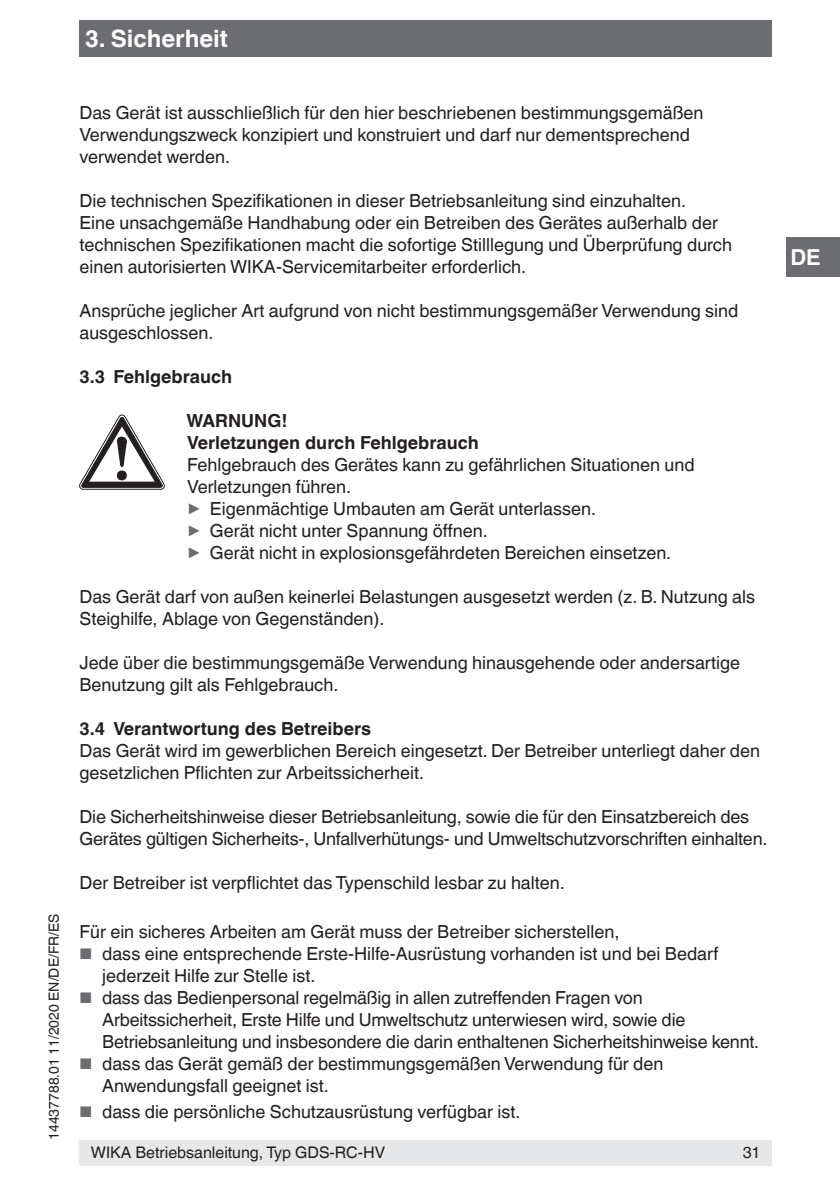
<style>
.page{position:relative;width:840px;height:1191px;background:#fff}
.page>*{position:absolute;margin:0;border:0;box-sizing:border-box;transform-origin:0 0}
.t1{font:700 24px "Helvetica World";color:#fff}
.t2{font:700 22px "Helvetica World";color:#fff}
.t3{font:18px/22px "Helvetica World";color:#231f20}
.t4{font:700 18px/22px "Helvetica World";color:#231f20}
.t5{font:16px "Helvetica World";color:#231f20}
.t6{font:14px "Helvetica World";color:#231f20}
.s1{font-size:17.8px;color:#6c6d70}
.s2{font-size:15.4px;color:#6c6d70}
</style>
<div class="page">
<div style="left:79px;top:1140px;width:692px;height:25px;background:#e6e7e9"></div>
<div style="left:785px;top:237px;width:54px;height:39px;background:#6c6d70"></div>
<div style="left:79px;top:20px;width:692px;height:37px;background:#6c6d70"></div>
<svg style="left:79px;top:415px;width:85px;height:74px"></svg>
<h1 class="t1" style="left:85px;top:25px;width:144px">3. Sicherheit</h1>
<p class="t6" style="left:46px;top:1140px;width:228px;rotate:-90deg">14437788.01 11/2020 EN/DE/FR/ES</p>
<p class="t3" style="left:79px;top:102px;width:625px">Das Gerät ist ausschließlich für den hier beschriebenen bestimmungsgemäßen<br>Verwendungszweck konzipiert und konstruiert und darf nur dementsprechend verwendet werden.</p>
<p class="t3" style="left:79px;top:190px;width:653px">Die technischen Spezifikationen in dieser Betriebsanleitung sind einzuhalten.<br>Eine unsachgemäße Handhabung oder ein Betreiben des Gerätes außerhalb der technischen Spezifikationen macht die sofortige Stilllegung und Überprüfung durch einen autorisierten WIKA-Servicemitarbeiter erforderlich.</p>
<p class="t3" style="left:79px;top:300px;width:660px">Ansprüche jeglicher Art aufgrund von nicht bestimmungsgemäßer Verwendung sind ausgeschlossen.</p>
<p class="t4" style="left:79px;top:366px;width:154px">3.3 Fehlgebrauch</p>
<p class="t4" style="left:186px;top:410px;width:293px">WARNUNG!<br>Verletzungen durch Fehlgebrauch</p>
<p class="t3" style="left:187px;top:454px;width:508px">Fehlgebrauch des Gerätes kann zu gefährlichen Situationen und Verletzungen führen.<br><span class="s1">▶</span> Eigenmächtige Umbauten am Gerät unterlassen.<br><span class="s1">▶</span> Gerät nicht unter Spannung öffnen.<br><span class="s1">▶</span> Gerät nicht in explosionsgefährdeten Bereichen einsetzen.</p>
<p class="t3" style="left:79px;top:586px;width:676px">Das Gerät darf von außen keinerlei Belastungen ausgesetzt werden (z. B. Nutzung als<br>Steighilfe, Ablage von Gegenständen).</p>
<p class="t3" style="left:79px;top:652px;width:661px">Jede über die bestimmungsgemäße Verwendung hinausgehende oder andersartige<br>Benutzung gilt als Fehlgebrauch.</p>
<p class="t4" style="left:79px;top:718px;width:293px">3.4 Verantwortung des Betreibers</p>
<p class="t3" style="left:79px;top:740px;width:681px">Das Gerät wird im gewerblichen Bereich eingesetzt. Der Betreiber unterliegt daher den gesetzlichen Pflichten zur Arbeitssicherheit.</p>
<p class="t3" style="left:79px;top:806px;width:689px">Die Sicherheitshinweise dieser Betriebsanleitung, sowie die für den Einsatzbereich des<br>Gerätes gültigen Sicherheits-, Unfallverhütungs- und Umweltschutzvorschriften einhalten.</p>
<p class="t3" style="left:79px;top:872px;width:486px">Der Betreiber ist verpflichtet das Typenschild lesbar zu halten.</p>
<p class="t3" style="left:79px;top:920px;width:541px">Für ein sicheres Arbeiten am Gerät muss der Betreiber sicherstellen,</p>
<p class="t3" style="left:102px;top:942px;width:617px;text-indent:-23px"><span class="s2">■</span> dass eine entsprechende Erste-Hilfe-Ausrüstung vorhanden ist und bei Bedarf jederzeit Hilfe zur Stelle ist.</p>
<p class="t3" style="left:102px;top:986px;width:658px;text-indent:-23px"><span class="s2">■</span> dass das Bedienpersonal regelmäßig in allen zutreffenden Fragen von<br>Arbeitssicherheit, Erste Hilfe und Umweltschutz unterwiesen wird, sowie die<br>Betriebsanleitung und insbesondere die darin enthaltenen Sicherheitshinweise kennt.</p>
<p class="t3" style="left:102px;top:1052px;width:562px;text-indent:-23px"><span class="s2">■</span> dass das Gerät gemäß der bestimmungsgemäßen Verwendung für den<br>Anwendungsfall geeignet ist.</p>
<p class="t3" style="left:79px;top:1100px;width:442px"><span class="s2">■</span> dass die persönliche Schutzausrüstung verfügbar ist.</p>
<p class="t5" style="left:91px;top:1143px;width:296px">WIKA Betriebsanleitung, Typ GDS-RC-HV</p>
<p class="t5" style="left:742px;top:1143px;width:19px">31</p>
<p class="t2" style="left:789px;top:244px;width:32px">DE</p>
</div>
